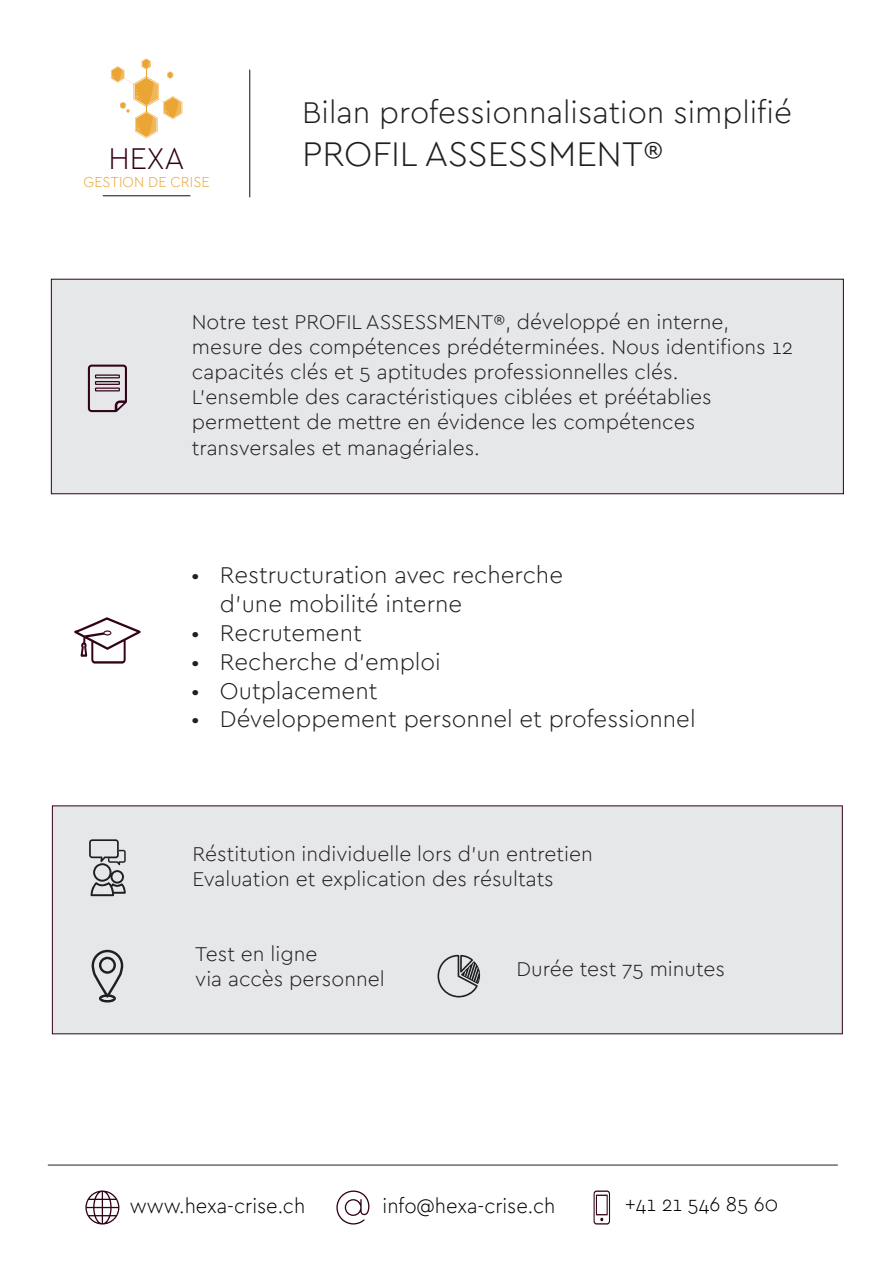
<style>
.page{position:relative;width:893px;height:1263px;background:#fff}
.page>*{position:absolute;margin:0;border:0;box-sizing:border-box;transform-origin:0 0}
.t1{font:300 36px "Cera";color:#231f20}
.t2{font:300 31.5px "Cera";color:#231f20}
.t3{font:300 31.5px "Cera";color:#320219;scale:.96 1}
.t4{font:300 24px "Cera";color:#231f20}
.t5{font:300 21px/25.2px "Cera";color:#231f20}
.t6{font:300 21px "Cera";color:#000001;scale:.96 1}
.t7{font:300 15.15px "Cera";color:#eba534;scale:.96 1}
.s1{color:#fff}
</style>
<div class="page">
<hr style="left:249px;top:70px;width:1px;height:127px;background:#231f20">
<svg style="left:111px;top:58px;width:71px;height:80px"></svg>
<hr style="left:103px;top:195px;width:87px;height:1px;background:#231f20">
<div style="left:51px;top:279px;width:793px;height:215px;background:#e6e7e9"></div>
<svg style="left:88px;top:365px;width:39px;height:47px"></svg>
<svg style="left:95px;top:387px;width:25px;height:4px"></svg>
<svg style="left:85px;top:1190px;width:34px;height:34px"></svg>
<svg style="left:336px;top:1190px;width:34px;height:34px"></svg>
<svg style="left:594px;top:1190px;width:16px;height:34px"></svg>
<div style="left:52px;top:805px;width:791px;height:229px;background:#e6e7e9"></div>
<svg style="left:74px;top:617px;width:67px;height:46px"></svg>
<hr style="left:48px;top:1165px;width:790px;height:1px;background:#231f20">
<svg style="left:89px;top:839px;width:37px;height:57px"></svg>
<svg style="left:437px;top:955px;width:43px;height:42px"></svg>
<svg style="left:92px;top:950px;width:31px;height:52px"></svg>
<h2 class="t2" style="left:302px;top:98px;width:491px">Bilan professionnalisation simplifié</h2>
<h2 class="t3" style="left:109px;top:144px;width:81px">HEXA</h2>
<h1 class="t1" style="left:302px;top:137px;width:363px">PROFIL ASSESSMENT®</h1>
<p class="t7" style="left:84px;top:175px;width:133px">GESTION DE CRISE</p>
<p class="t5" style="left:192px;top:310px;width:603px">Notre test PROFIL ASSESSMENT®, développé en interne, mesure des compétences prédéterminées. Nous identifions 12 capacités clés et 5 aptitudes professionnelles clés.<br>L’ensemble des caractéristiques ciblées et préétablies permettent de mettre en évidence les compétences transversales et managériales.</p>
<p class="t4" style="left:191px;top:564px;width:373px">• Restructuration avec recherche</p>
<p class="t4" style="left:191px;top:593px;width:272px"><span class="s1">•</span> d’une mobilité interne</p>
<p class="t4" style="left:191px;top:622px;width:172px">• Recrutement</p>
<p class="t4" style="left:191px;top:650px;width:251px">• Recherche d’emploi</p>
<p class="t4" style="left:191px;top:679px;width:188px">• Outplacement</p>
<p class="t4" style="left:191px;top:708px;width:506px">• Développement personnel et professionnel</p>
<p class="t5" style="left:193px;top:842px;width:402px">Réstitution individuelle lors d’un entretien<br>Evaluation et explication des résultats</p>
<p class="t5" style="left:195px;top:942px;width:191px">Test en ligne<br>via accès personnel</p>
<p class="t5" style="left:517px;top:957px;width:210px">Durée test 75 minutes</p>
<p class="t6" style="left:130px;top:1196px;width:184px">www.hexa-crise.ch</p>
<p class="t6" style="left:383px;top:1196px;width:182px">info@hexa-crise.ch</p>
<p class="t6" style="left:625px;top:1194px;width:161px">+41 21 546 85 60</p>
</div>
